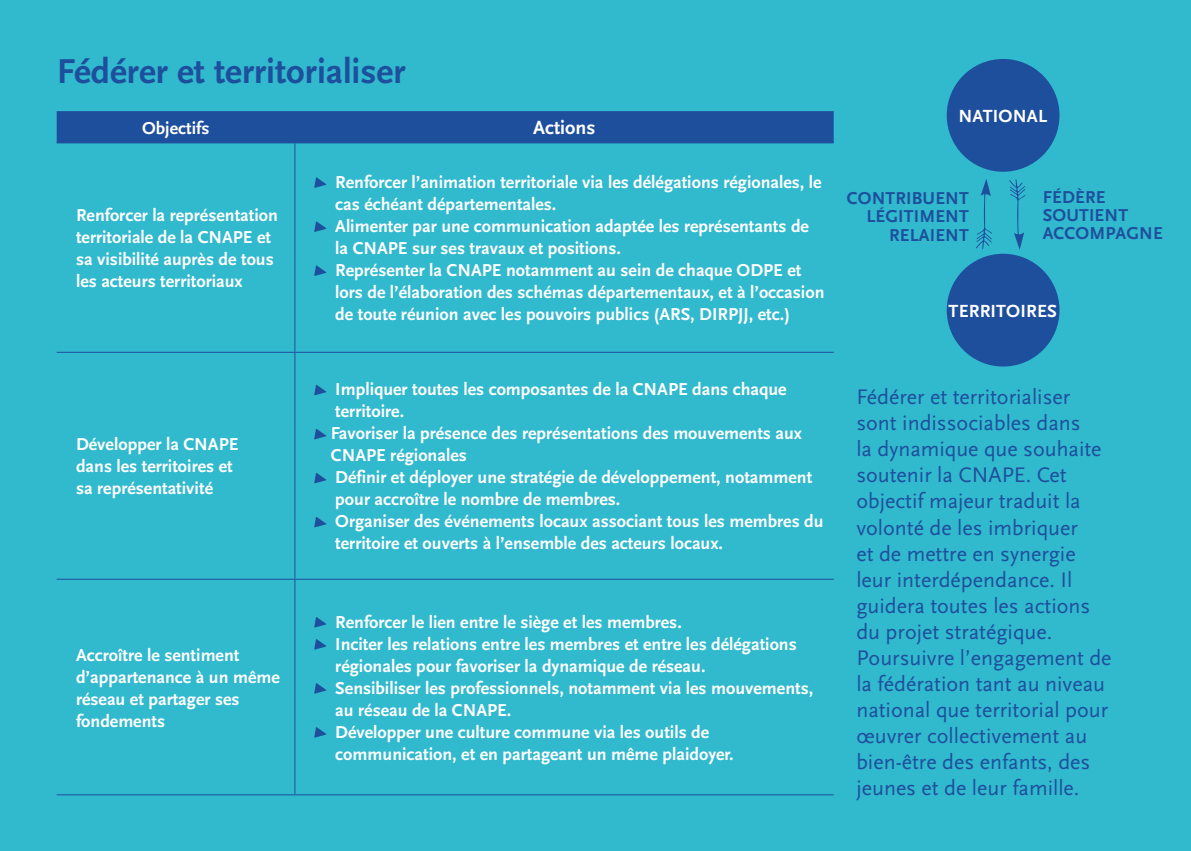
<style>
.page{position:relative;width:1191px;height:851px;background:#fff}
.page>*{position:absolute;margin:0;border:0;box-sizing:border-box;transform-origin:0 0}
.t1{font:700 36px "Scala Sans Pro";color:#1e4f9c}
.t2{font:22px/26px "Scala Sans Regular LF";color:#1e4f9c}
.t3{font:700 20px "Scala Sans Pro";color:#fff}
.t4{font:700 18.4px "Scala Sans Pro";letter-spacing:.01em;color:#fff}
.t5{font:700 18px/22px "Scala Sans";color:#fff}
.t6{font:700 18px/18.4px "Scala Sans Pro";letter-spacing:.01em;color:#1e4f9c;text-align:right}
.t7{font:700 18px "Scala Sans Pro";color:#fff}
</style>
<div class="page">
<div style="left:0;top:0;width:1191px;height:850px;background:#31b9ce"></div>
<div style="left:57px;top:112px;width:776px;height:29px;background:#1e4f9c"></div>
<hr style="left:294px;top:143px;width:1px;height:209px;background:#1e4f9c">
<hr style="left:57px;top:352px;width:238px;height:1px;background:#1e4f9c">
<hr style="left:295px;top:352px;width:538px;height:1px;background:#1e4f9c">
<hr style="left:294px;top:353px;width:1px;height:225px;background:#1e4f9c">
<hr style="left:57px;top:578px;width:238px;height:1px;background:#1e4f9c">
<hr style="left:295px;top:578px;width:538px;height:1px;background:#1e4f9c">
<hr style="left:294px;top:579px;width:1px;height:215px;background:#1e4f9c">
<hr style="left:57px;top:141px;width:238px;height:2px;background:#1e4f9c">
<hr style="left:295px;top:141px;width:538px;height:2px;background:#1e4f9c">
<hr style="left:57px;top:794px;width:238px;height:1px;background:#1e4f9c">
<hr style="left:295px;top:794px;width:538px;height:1px;background:#1e4f9c">
<hr style="left:57px;top:111px;width:238px;height:1px;background:#1e4f9c">
<hr style="left:295px;top:111px;width:538px;height:1px;background:#1e4f9c">
<svg style="left:314px;top:177px;width:12px;height:11px"></svg>
<svg style="left:314px;top:221px;width:12px;height:11px"></svg>
<svg style="left:314px;top:265px;width:12px;height:11px"></svg>
<svg style="left:314px;top:385px;width:12px;height:10px"></svg>
<svg style="left:314px;top:429px;width:12px;height:10px"></svg>
<svg style="left:314px;top:473px;width:12px;height:10px"></svg>
<svg style="left:314px;top:517px;width:12px;height:10px"></svg>
<svg style="left:314px;top:617px;width:12px;height:10px"></svg>
<svg style="left:314px;top:639px;width:12px;height:10px"></svg>
<svg style="left:314px;top:683px;width:12px;height:10px"></svg>
<svg style="left:314px;top:727px;width:12px;height:10px"></svg>
<div style="left:946px;top:59px;width:113px;height:113px;background:#1e4f9c;border-radius:50%"></div>
<div style="left:946px;top:254px;width:113px;height:112px;background:#1e4f9c;border-radius:50%"></div>
<svg style="left:1009px;top:179px;width:16px;height:70px"></svg>
<svg style="left:976px;top:179px;width:16px;height:70px"></svg>
<h1 class="t1" style="left:57px;top:51px;width:350px">Fédérer et territorialiser</h1>
<p class="t7" style="left:142px;top:117px;width:69px">Objectifs</p>
<p class="t3" style="left:533px;top:116px;width:64px">Actions</p>
<p class="t5" style="left:76px;top:204px;width:203px">Renforcer la représentation territoriale de la CNAPE et sa visibilité auprès de tous les acteurs territoriaux</p>
<p class="t5" style="left:76px;top:434px;width:164px">Développer la CNAPE dans les territoires et sa représentativité</p>
<p class="t5" style="left:76px;top:644px;width:205px">Accroître le sentiment d’appartenance à un même réseau et partager ses fondements</p>
<p class="t5" style="left:335px;top:171px;width:491px">Renforcer l’animation territoriale via les délégations régionales, le cas échéant départementales.<br>Alimenter par une communication adaptée les représentants de la CNAPE sur ses travaux et positions.<br>Représenter la CNAPE notamment au sein de chaque ODPE et lors de l’élaboration des schémas départementaux, et à l’occasion de toute réunion avec les pouvoirs publics (ARS, DIRPJJ, etc.)</p>
<p class="t5" style="left:331px;top:379px;width:494px">Impliquer toutes les composantes de la CNAPE dans chaque territoire.<br>Favoriser la présence des représentations des mouvements aux CNAPE régionales<br>Définir et déployer une stratégie de développement, notamment pour accroître le nombre de membres.<br>Organiser des événements locaux associant tous les membres du territoire et ouverts à l’ensemble des acteurs locaux.</p>
<p class="t5" style="left:335px;top:611px;width:479px">Renforcer le lien entre le siège et les membres.<br>Inciter les relations entre les membres et entre les délégations régionales pour favoriser la dynamique de réseau.<br>Sensibiliser les professionnels, notamment via les mouvements, au réseau de la CNAPE.<br>Développer une culture commune via les outils de communication, et en partageant un même plaidoyer.</p>
<p class="t4" style="left:958px;top:105px;width:90px">NATIONAL</p>
<p class="t6" style="left:846px;top:189px;width:124px">CONTRIBUENT<br>LÉGITIMENT<br>RELAIENT</p>
<p class="t6" style="left:1042px;top:187px;width:122px;text-align:left">FÉDÈRE<br>SOUTIENT<br>ACCOMPAGNE</p>
<p class="t4" style="left:948px;top:300px;width:110px">TERRITOIRES</p>
<p class="t2" style="left:856px;top:384px;width:257px">Fédérer et territorialiser sont indissociables dans<br>la dynamique que souhaite soutenir la CNAPE. Cet objectif majeur traduit la volonté de les imbriquer<br>et de mettre en synergie leur interdépendance. Il guidera toutes les actions du projet stratégique.<br>Poursuivre l’engagement de la fédération tant au niveau national que territorial pour œuvrer collectivement au bien-être des enfants, des jeunes et de leur famille.</p>
</div>
